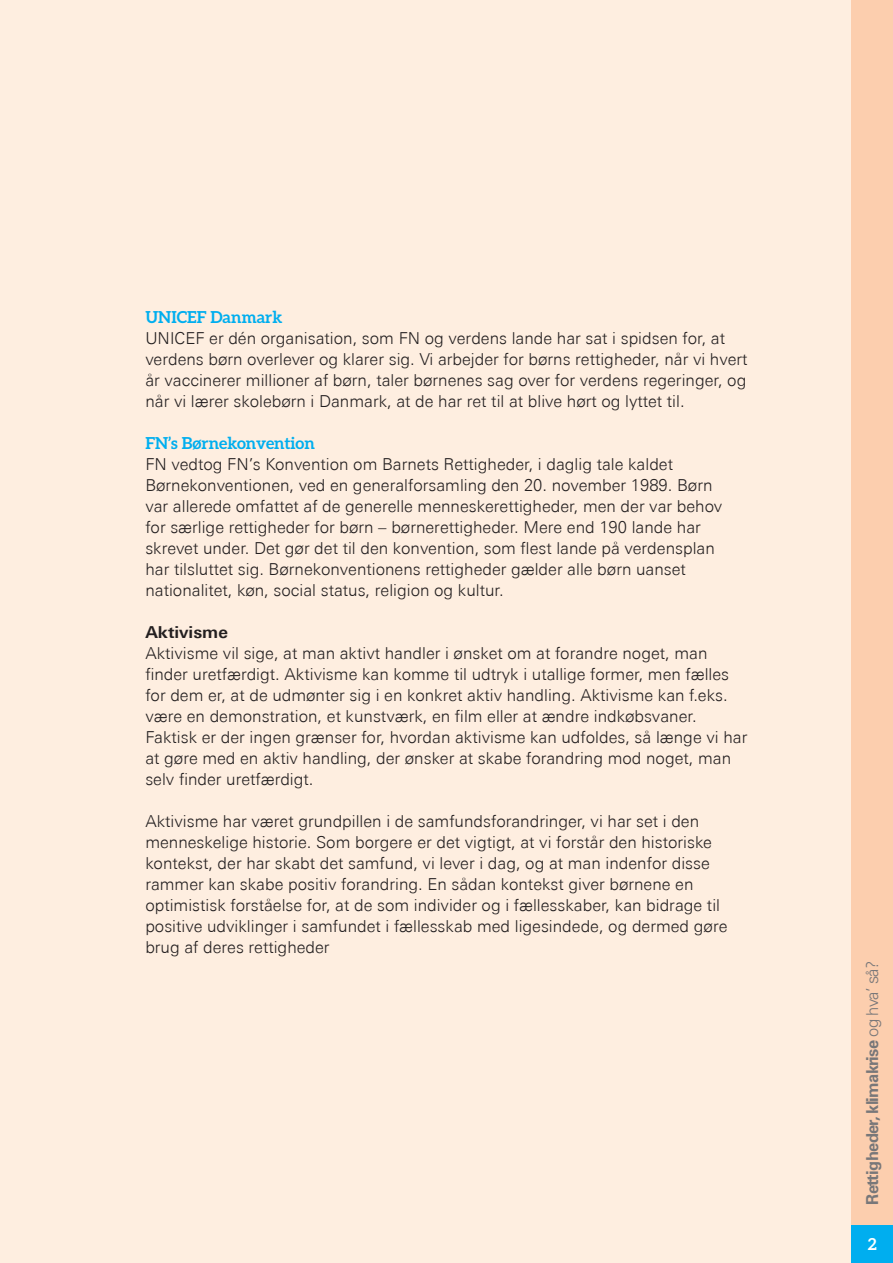
<style>
.page{position:relative;width:893px;height:1263px;background:#feeee0}
.page>*{position:absolute;margin:0;border:0;box-sizing:border-box;transform-origin:0 0}
.t1{font:300 16.5px/21px "Univers Next Pro";color:#231f20}
.t2{font:700 16.5px "Aleo";color:#00aeef}
.t3{font:700 16.5px "Univers LT Pro 65";letter-spacing:-.04em;color:#787779}
.t4{font:700 16.5px "Univers Next Pro";color:#231f20}
.t5{font:700 16.5px "Aleo";color:#fff}
.s1{font-family:"Univers LT Pro 45";font-weight:300}
</style>
<div class="page">
<div style="left:851px;top:0;width:42px;height:1263px;background:#fcceae"></div>
<div style="left:851px;top:1226px;width:42px;height:37px;background:#00aeef"></div>
<p class="t2" style="left:145px;top:308px;width:139px">UNICEF Danmark</p>
<p class="t1" style="left:145px;top:328px;width:604px">UNICEF er dén organisation, som FN og verdens lande har sat i spidsen for, at verdens børn overlever og klarer sig. Vi arbejder for børns rettigheder, når vi hvert år vaccinerer millioner af børn, taler børnenes sag over for verdens regeringer, og når vi lærer skolebørn i Danmark, at de har ret til at blive hørt og lyttet til.</p>
<p class="t2" style="left:145px;top:434px;width:171px">FN’s Børnekonvention</p>
<p class="t1" style="left:145px;top:454px;width:579px">FN vedtog FN’s Konvention om Barnets Rettigheder, i daglig tale kaldet Børnekonventionen, ved en generalforsamling den 20. november 1989. Børn var allerede omfattet af de generelle menneskerettigheder, men der var behov for særlige rettigheder for børn – børnerettigheder. Mere end 190 lande har skrevet under. Det gør det til den konvention, som flest lande på verdensplan har tilsluttet sig. Børnekonventionens rettigheder gælder alle børn uanset nationalitet, køn, social status, religion og kultur.</p>
<p class="t4" style="left:145px;top:622px;width:84px">Aktivisme</p>
<p class="t1" style="left:145px;top:643px;width:603px">Aktivisme vil sige, at man aktivt handler i ønsket om at forandre noget, man finder uretfærdigt. Aktivisme kan komme til udtryk i utallige former, men fælles for dem er, at de udmønter sig i en konkret aktiv handling. Aktivisme kan f.eks. være en demonstration, et kunstværk, en film eller at ændre indkøbsvaner.<br>Faktisk er der ingen grænser for, hvordan aktivisme kan udfoldes, så længe vi har at gøre med en aktiv handling, der ønsker at skabe forandring mod noget, man selv finder uretfærdigt.</p>
<p class="t1" style="left:145px;top:811px;width:584px">Aktivisme har været grundpillen i de samfundsforandringer, vi har set i den menneskelige historie. Som borgere er det vigtigt, at vi forstår den historiske kontekst, der har skabt det samfund, vi lever i dag, og at man indenfor disse rammer kan skabe positiv forandring. En sådan kontekst giver børnene en optimistisk forståelse for, at de som individer og i fællesskaber, kan bidrage til positive udviklinger i samfundet i fællesskab med ligesindede, og dermed gøre brug af deres rettigheder</p>
<p class="t3" style="left:862px;top:1205px;width:245px;rotate:-90deg">Rettigheder, klimakrise <span class="s1">og hva’ så?</span></p>
<p class="t5" style="left:868px;top:1234px;width:10px">2</p>
</div>
